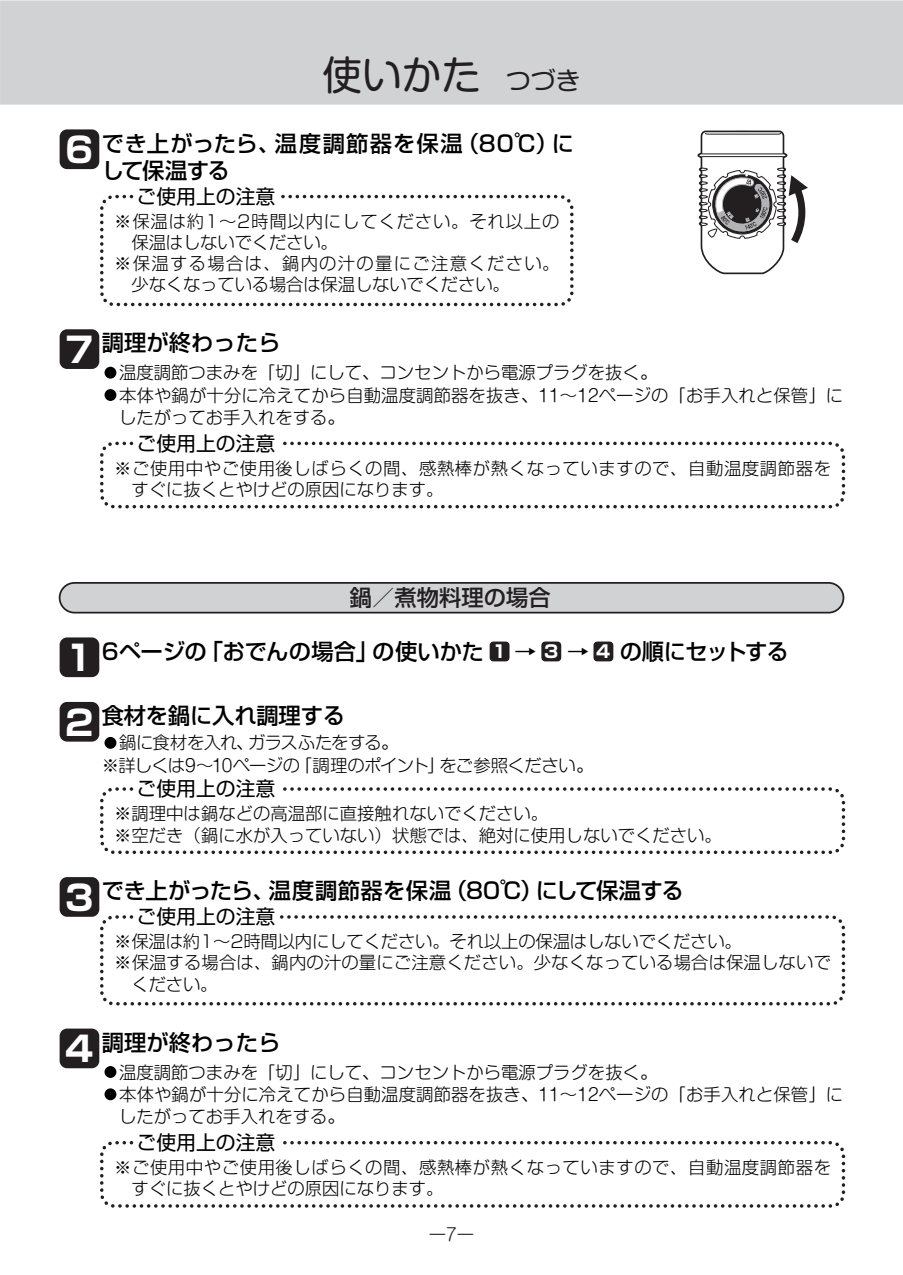
<style>
.page{position:relative;width:903px;height:1275px;background:#fff}
.page>*{position:absolute;margin:0;border:0;box-sizing:border-box;transform-origin:0 0}
.t1{font:39.73px "Shin M Go Pro";color:#231f20}
.t2{font:700 34.65px "Shin Go Pro";color:#fff}
.t3{font:500 22.4px "Shin Go Pro";color:#000}
.t4{font:500 22.4px/27.3px "Shin Go Pro";letter-spacing:.025em;color:#000}
.t5{font:500 22.4px "Shin Go Pro";color:#231f20}
.t6{font:19.78px "Shin Go Pro";color:#000}
.t7{font:300 17.5px "Shin M Go Pro";color:#231f20}
.t8{font:300 17.32px/22.4px "Shin M Go Pro";color:#000}
.t9{font:300 17.32px/21px "Shin Go Pro";color:#000}
.t10{font:300 17.32px/21px "Shin Go Pro";letter-spacing:.035em;color:#000}
.t11{font:300 17.32px/22.4px "Shin M Go Pro";letter-spacing:-.035em;color:#000}
.t12{font:300 17.32px "Shin Go Pro";letter-spacing:.045em;color:#000}
.t13{font:300 17.32px "Shin Go Pro";letter-spacing:.075em;color:#000}
.t14{font:700 17.32px "Shin Go Pro";color:#fff}
.s1{font-size:24.85px}
.s2{font-weight:700;font-size:34.65px;color:#fff}
</style>
<div class="page">
<div style="left:0;top:0;width:903px;height:105px;background:#d1d2d4"></div>
<svg style="left:100px;top:194px;width:474px;height:110px"></svg>
<div style="left:60px;top:129px;width:39px;height:40px;background:#231f20"></div>
<svg style="left:100px;top:441px;width:746px;height:66px"></svg>
<svg style="left:100px;top:1141px;width:746px;height:65px"></svg>
<div style="left:60px;top:329px;width:39px;height:40px;background:#231f20"></div>
<svg style="left:100px;top:915px;width:746px;height:89px"></svg>
<svg style="left:60px;top:877px;width:39px;height:40px;background:#2a2627"></svg>
<div style="left:60px;top:1028px;width:39px;height:40px;background:#231f20"></div>
<svg style="left:697px;top:130px;width:111px;height:145px"></svg>
<div style="left:60px;top:637px;width:39px;height:40px;background:#231f20"></div>
<svg style="left:58px;top:582px;width:787px;height:31px;background:#c0c0c2"></svg>
<svg style="left:490px;top:642px;width:19px;height:19px"></svg>
<svg style="left:541px;top:642px;width:20px;height:19px"></svg>
<svg style="left:593px;top:642px;width:20px;height:19px"></svg>
<div style="left:60px;top:702px;width:39px;height:40px;background:#231f20"></div>
<svg style="left:100px;top:787px;width:746px;height:65px"></svg>
<h1 class="t1" style="left:323px;top:43px;width:259px">使いかた<span class="s1">　つづき</span></h1>
<h2 class="t2" style="left:65px;top:123px;width:30px">6</h2>
<p class="t4" style="left:102px;top:127px;width:474px">でき上がったら、温度調節器を保温（80℃）にして保温する</p>
<p class="t6" style="left:137px;top:180px;width:140px">ご使用上の注意</p>
<p class="t12" style="left:114px;top:207px;width:447px">※保温は約1～2時間以内にしてください。それ以上の</p>
<p class="t9" style="left:132px;top:230px;width:208px">保温はしないでください。</p>
<p class="t13" style="left:114px;top:249px;width:447px">※保温する場合は、鍋内の汁の量にご注意ください。</p>
<p class="t9" style="left:132px;top:272px;width:380px">少なくなっている場合は保温しないでください。</p>
<h2 class="t2" style="left:65px;top:322px;width:30px">7</h2>
<p class="t3" style="left:102px;top:324px;width:180px">調理が終わったら</p>
<p class="t8" style="left:102px;top:359px;width:557px">●温度調節つまみを「切」にして、コンセントから電源プラグを抜く。</p>
<p class="t8" style="left:119px;top:382px;width:726px;text-indent:-17px">●本体や鍋が十分に冷えてから自動温度調節器を抜き、11～12ページの「お手入れと保管」にしたがってお手入れをする。</p>
<p class="t6" style="left:137px;top:427px;width:140px">ご使用上の注意</p>
<p class="t10" style="left:132px;top:456px;width:701px;text-indent:-17px">※ご使用中やご使用後しばらくの間、感熱棒が熱くなっていますので、自動温度調節器をすぐに抜くとやけどの原因になります。</p>
<p class="t5" style="left:350px;top:579px;width:202px">鍋／煮物料理の場合</p>
<p class="t14" style="left:492px;top:638px;width:16px">1</p>
<p class="t14" style="left:544px;top:638px;width:16px">3</p>
<p class="t14" style="left:596px;top:638px;width:16px">4</p>
<p class="t3" style="left:65px;top:633px;width:725px"><span class="s2">1</span> 6ページの「おでんの場合」の使いかた 　→ 　→ 　の順にセットする</p>
<h2 class="t2" style="left:65px;top:695px;width:30px">2</h2>
<p class="t3" style="left:102px;top:697px;width:245px">食材を鍋に入れ調理する</p>
<p class="t11" style="left:102px;top:730px;width:493px">●鍋に食材を入れ、ガラスふたをする。<br>※詳しくは9～10ページの「調理のポイント」をご参照ください。</p>
<p class="t6" style="left:137px;top:772px;width:140px">ご使用上の注意</p>
<p class="t9" style="left:114px;top:801px;width:609px">※調理中は鍋などの高温部に直接触れないでください。<br>※空だき（鍋に水が入っていない）状態では、絶対に使用しないでください。</p>
<p class="t3" style="left:65px;top:872px;width:620px"><span class="s2">3</span> でき上がったら、温度調節器を保温（80℃）にして保温する</p>
<p class="t6" style="left:137px;top:900px;width:140px">ご使用上の注意</p>
<p class="t9" style="left:114px;top:929px;width:629px">※保温は約1～2時間以内にしてください。それ以上の保温はしないでください。</p>
<p class="t9" style="left:114px;top:950px;width:718px">※保温する場合は、鍋内の汁の量にご注意ください。少なくなっている場合は保温しないで</p>
<p class="t9" style="left:132px;top:971px;width:88px">ください。</p>
<p class="t3" style="left:65px;top:1024px;width:217px"><span class="s2">4</span> 調理が終わったら</p>
<p class="t8" style="left:102px;top:1059px;width:557px">●温度調節つまみを「切」にして、コンセントから電源プラグを抜く。</p>
<p class="t8" style="left:119px;top:1081px;width:726px;text-indent:-17px">●本体や鍋が十分に冷えてから自動温度調節器を抜き、11～12ページの「お手入れと保管」にしたがってお手入れをする。</p>
<p class="t6" style="left:137px;top:1126px;width:140px">ご使用上の注意</p>
<p class="t10" style="left:132px;top:1155px;width:701px;text-indent:-17px">※ご使用中やご使用後しばらくの間、感熱棒が熱くなっていますので、自動温度調節器をすぐに抜くとやけどの原因になります。</p>
<p class="t7" style="left:429px;top:1220px;width:47px">ー7ー</p>
</div>
